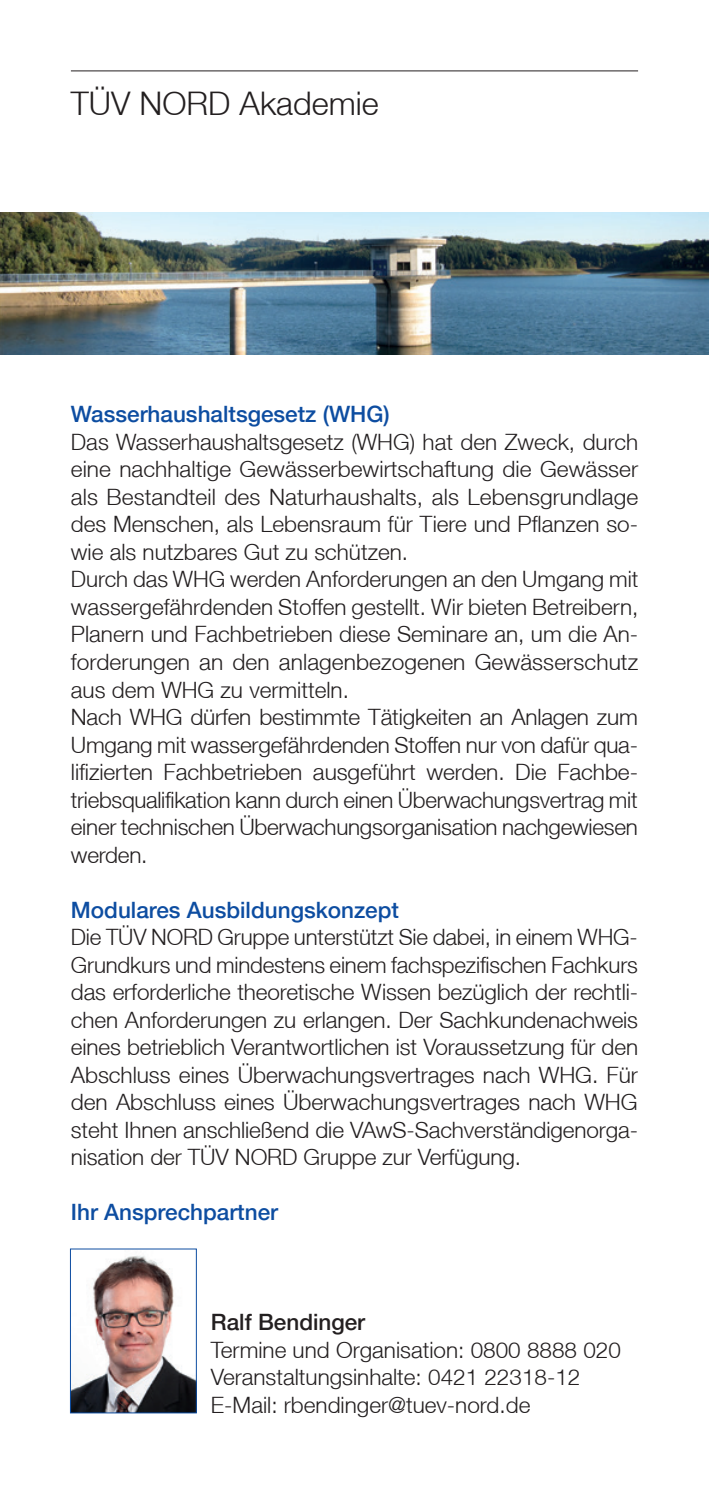
<style>
.page{position:relative;width:709px;height:1489px;background:#fff}
.page>*{position:absolute;margin:0;border:0;box-sizing:border-box;transform-origin:0 0}
._9pt_Kopfzeile_black{font:300 32.5px "Helvetica Neue LT";color:#231f20}
._9pt_Fließtext{font:300 22.5px/27.5px "Helvetica Neue LT";color:#231f20;text-align:justify}
._9pt_Kopfzeile_HKS42{font:300 22.5px/27.5px "Helvetica Neue LT";letter-spacing:-.005em;color:#231f20;text-align:justify}
._9pt_Überschrift_HKS{font:500 22.5px "Helvetica Neue LT";color:#0d4da1}
._9pt_Überschrift_bla{font:500 22.5px "Helvetica Neue LT";color:#231f20}
</style>
<div class="page">
<hr style="left:71px;top:70px;width:567px;height:1px;background:#231f20">
<img style="left:0;top:213px;width:709px;height:141px">
<img style="left:72px;top:1255px;width:123px;height:156px">
<div style="left:70px;top:1248px;width:127px;height:165px;border:1px solid #0d4da1"></div>
<p class="_9pt_Kopfzeile_black" style="left:71px;top:84px;width:309px">TÜV NORD Akademie</p>
<p class="_9pt_Überschrift_HKS" style="left:71px;top:401px;width:320px">Wasserhaushaltsgesetz (WHG)</p>
<p class="_9pt_Fließtext" style="left:71px;top:427px;width:569px">Das Wasserhaushaltsgesetz (WHG) hat den Zweck, durch eine nachhaltige Gewässerbewirtschaftung die Gewässer als Bestandteil des Naturhaushalts, als Lebensgrundlage des Menschen, als Lebensraum für Tiere und Pflanzen so&shy;wie als nutzbares Gut zu schützen.</p>
<p class="_9pt_Fließtext" style="left:71px;top:565px;width:569px">Durch das WHG werden Anforderungen an den Umgang mit wassergefährdenden Stoffen gestellt. Wir bieten Betreibern, Planern und Fachbetrieben diese Seminare an, um die An&shy;forderungen an den anlagenbezogenen Gewässerschutz aus dem WHG zu vermitteln.</p>
<p class="_9pt_Fließtext" style="left:71px;top:702px;width:568px">Nach WHG dürfen bestimmte Tätigkeiten an Anlagen zum Umgang mit wassergefährdenden Stoffen nur von dafür qua&shy;lifizierten Fachbetrieben ausgeführt werden. Die Fachbe&shy;triebsqualifikation kann durch einen Überwachungsvertrag mit einer technischen Überwachungsorganisation nachgewiesen werden.</p>
<p class="_9pt_Überschrift_HKS" style="left:71px;top:896px;width:330px">Modulares Ausbildungskonzept</p>
<p class="_9pt_Kopfzeile_HKS42" style="left:71px;top:922px;width:568px">Die TÜV NORD Gruppe unterstützt Sie dabei, in einem WHG-Grundkurs und mindestens einem fachspezifischen Fachkurs das erforderliche theoretische Wissen bezüglich der rechtli&shy;chen Anforderungen zu erlangen. Der Sachkundenachweis eines betrieblich Verantwortlichen ist Voraussetzung für den Abschluss eines Überwachungsvertrages nach WHG. Für den Abschluss eines Überwachungsvertrages nach WHG steht Ihnen anschließend die VAwS-Sachverständigenorga&shy;nisation der TÜV NORD Gruppe zur Verfügung.</p>
<p class="_9pt_Überschrift_HKS" style="left:71px;top:1198px;width:209px">Ihr Ansprechpartner</p>
<p class="_9pt_Überschrift_bla" style="left:211px;top:1308px;width:156px">Ralf Bendinger</p>
<p class="_9pt_Fließtext" style="left:211px;top:1335px;width:411px">Termine und Organisation: 0800 8888 020</p>
<p class="_9pt_Fließtext" style="left:211px;top:1362px;width:371px">Veranstaltungsinhalte: 0421 22318-12</p>
<p class="_9pt_Fließtext" style="left:211px;top:1390px;width:321px">E-Mail: rbendinger@tuev-nord.de</p>
</div>
